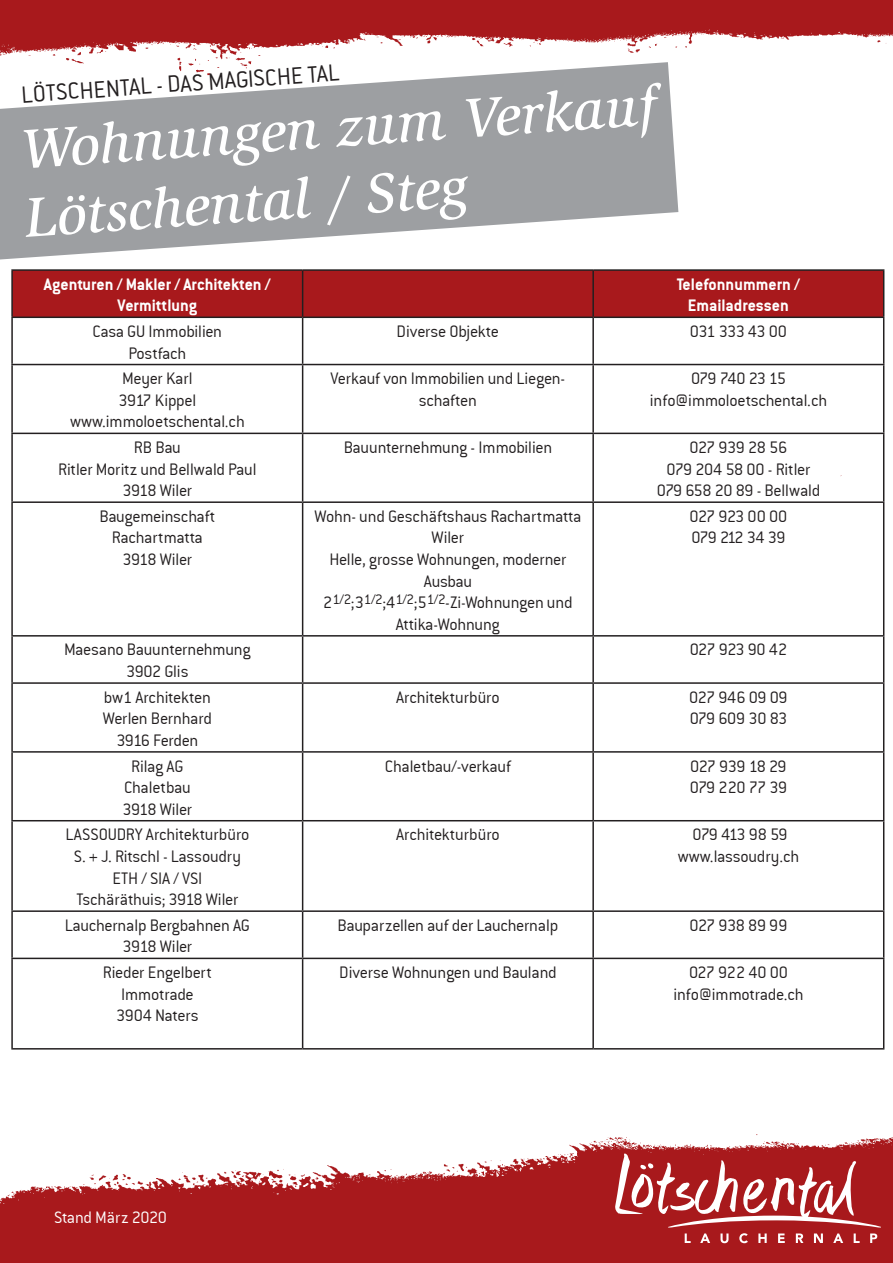
<style>
.page{position:relative;width:893px;height:1263px;background:#fff}
.page>*{position:absolute;margin:0;border:0;box-sizing:border-box;transform-origin:0 0}
.t1{font:italic 500 57px/68.4px "Slimbach";color:#fff}
.t2{font:25.5px "Conduit ITCTT Light";color:#231f20}
.t3{font:18px/21.6px "Conduit ITCTT Light";letter-spacing:-.015em;color:#231f20;text-align:center}
.t4{font:18px/21.6px "Conduit ITCTT Bold";color:#fff;text-align:center}
.t5{font:18px/21.6px "Conduit ITCTT Light";letter-spacing:-.04em;color:#231f20}
.t6{font:18px "Conduit ITCTT Light";letter-spacing:-.02em;color:#fff}
</style>
<div class="page">
<img style="left:0;top:0;width:893px;height:1263px">
<svg style="left:0;top:62px;width:678px;height:197px;fill:#9d9fa2"></svg>
<div style="left:13px;top:271px;width:870px;height:46px;background:#a8191c"></div>
<hr style="left:11px;top:269px;width:292px;height:2px;background:#231f20">
<hr style="left:11px;top:271px;width:2px;height:46px;background:#231f20">
<hr style="left:303px;top:269px;width:290px;height:2px;background:#231f20">
<hr style="left:302px;top:271px;width:1px;height:46px;background:#231f20">
<hr style="left:593px;top:269px;width:291px;height:2px;background:#231f20">
<hr style="left:592px;top:271px;width:2px;height:46px;background:#231f20">
<hr style="left:883px;top:271px;width:1px;height:46px;background:#231f20">
<hr style="left:11px;top:317px;width:292px;height:1px;background:#231f20">
<hr style="left:11px;top:318px;width:2px;height:46px;background:#231f20">
<hr style="left:303px;top:317px;width:290px;height:1px;background:#231f20">
<hr style="left:302px;top:318px;width:1px;height:46px;background:#231f20">
<hr style="left:593px;top:317px;width:291px;height:1px;background:#231f20">
<hr style="left:592px;top:318px;width:2px;height:46px;background:#231f20">
<hr style="left:883px;top:318px;width:1px;height:46px;background:#231f20">
<hr style="left:11px;top:364px;width:292px;height:1px;background:#231f20">
<hr style="left:11px;top:365px;width:2px;height:68px;background:#231f20">
<hr style="left:303px;top:364px;width:290px;height:1px;background:#231f20">
<hr style="left:302px;top:365px;width:1px;height:68px;background:#231f20">
<hr style="left:593px;top:364px;width:291px;height:1px;background:#231f20">
<hr style="left:592px;top:365px;width:2px;height:68px;background:#231f20">
<hr style="left:883px;top:365px;width:1px;height:68px;background:#231f20">
<hr style="left:11px;top:433px;width:292px;height:1px;background:#231f20">
<hr style="left:11px;top:434px;width:2px;height:67px;background:#231f20">
<hr style="left:303px;top:433px;width:290px;height:1px;background:#231f20">
<hr style="left:302px;top:434px;width:1px;height:67px;background:#231f20">
<hr style="left:593px;top:433px;width:291px;height:1px;background:#231f20">
<hr style="left:592px;top:434px;width:2px;height:67px;background:#231f20">
<hr style="left:883px;top:434px;width:1px;height:67px;background:#231f20">
<hr style="left:11px;top:501px;width:292px;height:2px;background:#231f20">
<hr style="left:11px;top:503px;width:2px;height:132px;background:#231f20">
<hr style="left:303px;top:501px;width:290px;height:2px;background:#231f20">
<hr style="left:302px;top:503px;width:1px;height:132px;background:#231f20">
<hr style="left:593px;top:501px;width:291px;height:2px;background:#231f20">
<hr style="left:592px;top:503px;width:2px;height:132px;background:#231f20">
<hr style="left:883px;top:503px;width:1px;height:132px;background:#231f20">
<hr style="left:11px;top:635px;width:292px;height:2px;background:#231f20">
<hr style="left:11px;top:637px;width:2px;height:45px;background:#231f20">
<hr style="left:303px;top:635px;width:290px;height:2px;background:#231f20">
<hr style="left:302px;top:637px;width:1px;height:45px;background:#231f20">
<hr style="left:593px;top:635px;width:291px;height:2px;background:#231f20">
<hr style="left:592px;top:637px;width:2px;height:45px;background:#231f20">
<hr style="left:883px;top:637px;width:1px;height:45px;background:#231f20">
<hr style="left:11px;top:682px;width:292px;height:2px;background:#231f20">
<hr style="left:11px;top:684px;width:2px;height:67px;background:#231f20">
<hr style="left:303px;top:682px;width:290px;height:2px;background:#231f20">
<hr style="left:302px;top:684px;width:1px;height:67px;background:#231f20">
<hr style="left:593px;top:682px;width:291px;height:2px;background:#231f20">
<hr style="left:592px;top:684px;width:2px;height:67px;background:#231f20">
<hr style="left:883px;top:684px;width:1px;height:67px;background:#231f20">
<hr style="left:11px;top:751px;width:292px;height:2px;background:#231f20">
<hr style="left:11px;top:753px;width:2px;height:67px;background:#231f20">
<hr style="left:303px;top:751px;width:290px;height:2px;background:#231f20">
<hr style="left:302px;top:753px;width:1px;height:67px;background:#231f20">
<hr style="left:593px;top:751px;width:291px;height:2px;background:#231f20">
<hr style="left:592px;top:753px;width:2px;height:67px;background:#231f20">
<hr style="left:883px;top:753px;width:1px;height:67px;background:#231f20">
<hr style="left:11px;top:820px;width:292px;height:1px;background:#231f20">
<hr style="left:11px;top:821px;width:2px;height:89px;background:#231f20">
<hr style="left:303px;top:820px;width:290px;height:1px;background:#231f20">
<hr style="left:302px;top:821px;width:1px;height:89px;background:#231f20">
<hr style="left:593px;top:820px;width:291px;height:1px;background:#231f20">
<hr style="left:592px;top:821px;width:2px;height:89px;background:#231f20">
<hr style="left:883px;top:821px;width:1px;height:89px;background:#231f20">
<hr style="left:11px;top:910px;width:292px;height:2px;background:#231f20">
<hr style="left:11px;top:912px;width:2px;height:46px;background:#231f20">
<hr style="left:303px;top:910px;width:290px;height:2px;background:#231f20">
<hr style="left:302px;top:912px;width:1px;height:46px;background:#231f20">
<hr style="left:593px;top:910px;width:291px;height:2px;background:#231f20">
<hr style="left:592px;top:912px;width:2px;height:46px;background:#231f20">
<hr style="left:883px;top:912px;width:1px;height:46px;background:#231f20">
<hr style="left:11px;top:958px;width:292px;height:1px;background:#231f20">
<hr style="left:11px;top:959px;width:2px;height:89px;background:#231f20">
<hr style="left:303px;top:958px;width:290px;height:1px;background:#231f20">
<hr style="left:302px;top:959px;width:1px;height:89px;background:#231f20">
<hr style="left:593px;top:958px;width:291px;height:1px;background:#231f20">
<hr style="left:592px;top:959px;width:2px;height:89px;background:#231f20">
<hr style="left:883px;top:959px;width:1px;height:89px;background:#231f20">
<hr style="left:11px;top:1048px;width:292px;height:1px;background:#231f20">
<hr style="left:303px;top:1048px;width:290px;height:1px;background:#231f20">
<hr style="left:593px;top:1048px;width:291px;height:1px;background:#231f20">
<svg style="left:615px;top:1153px;width:265px;height:74px"></svg>
<svg style="left:685px;top:1233px;width:6px;height:10px"></svg>
<svg style="left:700px;top:1233px;width:10px;height:10px"></svg>
<svg style="left:720px;top:1233px;width:8px;height:10px"></svg>
<svg style="left:739px;top:1233px;width:9px;height:10px"></svg>
<svg style="left:758px;top:1233px;width:9px;height:10px"></svg>
<svg style="left:778px;top:1233px;width:7px;height:10px"></svg>
<svg style="left:796px;top:1233px;width:7px;height:10px"></svg>
<svg style="left:814px;top:1233px;width:9px;height:10px"></svg>
<svg style="left:833px;top:1233px;width:10px;height:10px"></svg>
<svg style="left:854px;top:1233px;width:6px;height:10px"></svg>
<svg style="left:870px;top:1233px;width:7px;height:10px"></svg>
<h2 class="t2" style="left:20px;top:79px;width:320px;rotate:-4deg">LÖTSCHENTAL - DAS MAGISCHE TAL</h2>
<h1 class="t1" style="left:18px;top:116px;width:640px;rotate:-4deg">Wohnungen zum Verkauf<br>Lötschental / Steg</h1>
<p class="t4" style="left:44px;top:273px;width:228px">Agenturen / Makler / Architekten /<br>Vermittlung</p>
<p class="t4" style="left:677px;top:273px;width:125px">Telefonnummern /<br>Emailadressen</p>
<p class="t3" style="left:93px;top:320px;width:131px">Casa GU Immobilien<br>Postfach</p>
<p class="t3" style="left:397px;top:320px;width:104px">Diverse Objekte</p>
<p class="t5" style="left:690px;top:320px;width:99px">031 333 43 00</p>
<p class="t3" style="left:70px;top:367px;width:176px">Meyer Karl<br>3917 Kippel www.immoloetschental.ch</p>
<p class="t3" style="left:331px;top:367px;width:236px">Verkauf von Immobilien und Liegen&shy;schaften</p>
<p class="t3" style="left:650px;top:367px;width:179px">079 740 23 15 info@immoloetschental.ch</p>
<p class="t3" style="left:58px;top:436px;width:200px">RB Bau<br>Ritler Moritz und Bellwald Paul<br>3918 Wiler</p>
<p class="t3" style="left:344px;top:436px;width:210px">Bauunternehmung - Immobilien</p>
<p class="t3" style="left:657px;top:436px;width:165px">027 939 28 56<br>079 204 58 00 - Ritler<br>079 658 20 89 - Bellwald</p>
<p class="t3" style="left:99px;top:505px;width:117px">Baugemeinschaft<br>Rachartmatta<br>3918 Wiler</p>
<p class="t3" style="left:314px;top:505px;width:268px">Wohn- und Geschäftshaus Rachartmatta<br>Wiler<br>Helle, grosse Wohnungen, moderner<br>Ausbau<br>2<sup>1/2</sup>;3<sup>1/2</sup>;4<sup>1/2</sup>;5<sup>1/2</sup>-Zi-Wohnungen und<br>Attika-Wohnung</p>
<p class="t5" style="left:689px;top:505px;width:99px">027 923 00 00<br>079 212 34 39</p>
<p class="t3" style="left:64px;top:638px;width:188px">Maesano Bauunternehmung<br>3902 Glis</p>
<p class="t3" style="left:690px;top:638px;width:99px">027 923 90 42</p>
<p class="t3" style="left:103px;top:686px;width:111px">bw1 Architekten<br>Werlen Bernhard<br>3916 Ferden</p>
<p class="t3" style="left:396px;top:686px;width:105px">Architekturbüro</p>
<p class="t3" style="left:689px;top:686px;width:100px;text-align:left">027 946 09 09<br>079 609 30 83</p>
<p class="t3" style="left:123px;top:754px;width:71px">Rilag AG<br>Chaletbau<br>3918 Wiler</p>
<p class="t3" style="left:385px;top:754px;width:128px">Chaletbau/-verkauf</p>
<p class="t5" style="left:690px;top:754px;width:99px">027 939 18 29<br>079 220 77 39</p>
<p class="t3" style="left:65px;top:823px;width:186px">LASSOUDRY Architekturbüro<br>S. + J. Ritschl - Lassoudry<br>ETH / SIA / VSI<br>Tschäräthuis; 3918 Wiler</p>
<p class="t3" style="left:396px;top:823px;width:105px">Architekturbüro</p>
<p class="t3" style="left:678px;top:823px;width:123px">079 413 98 59 www.lassoudry.ch</p>
<p class="t3" style="left:65px;top:914px;width:187px">Lauchernalp Bergbahnen AG<br>3918 Wiler</p>
<p class="t3" style="left:338px;top:914px;width:222px">Bauparzellen auf der Lauchernalp</p>
<p class="t3" style="left:689px;top:914px;width:100px">027 938 89 99</p>
<p class="t3" style="left:103px;top:961px;width:110px">Rieder Engelbert<br>Immotrade<br>3904 Naters</p>
<p class="t3" style="left:339px;top:961px;width:219px">Diverse Wohnungen und Bauland</p>
<p class="t3" style="left:673px;top:961px;width:132px">027 922 40 00 info@immotrade.ch</p>
<p class="t6" style="left:54px;top:1206px;width:114px">Stand März 2020</p>
</div>
